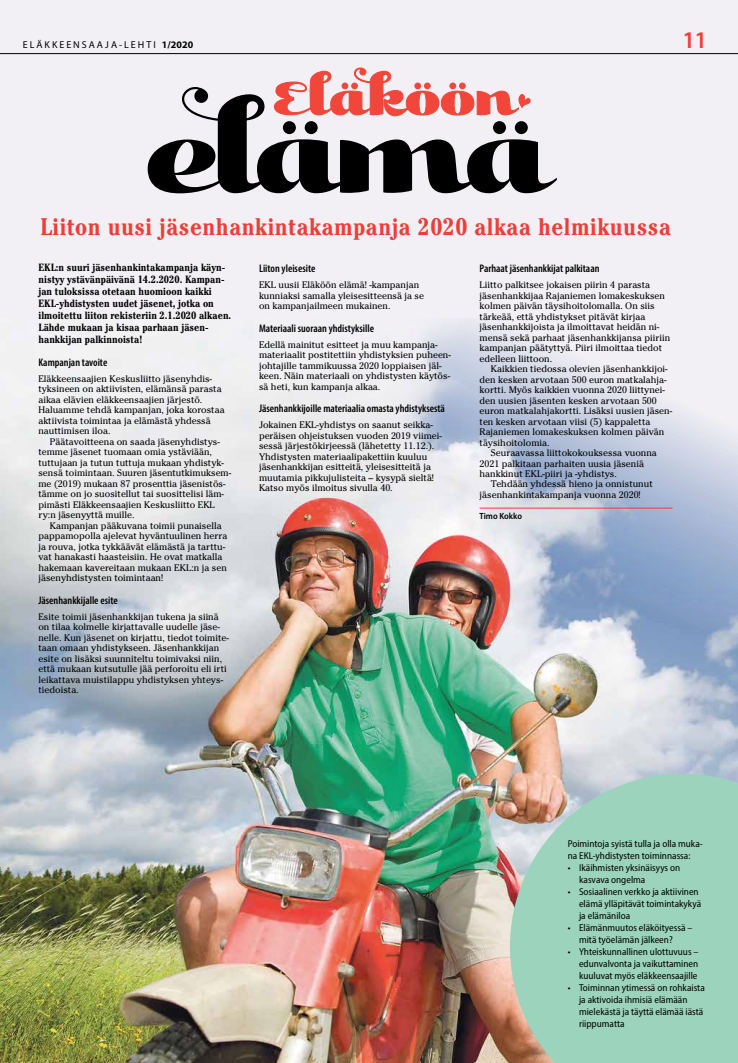
<style>
.page{position:relative;width:738px;height:1063px;background:#fff}
.page>*{position:absolute;margin:0;border:0;box-sizing:border-box;transform-origin:0 0}
.t1{font:122.4px "Kari Display Pro";letter-spacing:-.07em;color:#000}
.t2{font:700 condensed 24px "Cheltenham Std";letter-spacing:.02em;color:#f13d37}
.t3{font:600 condensed 11px "Myriad Pro";color:#000}
.t4{font:700 condensed 10.5px/12px "Cheltenham Std";color:#000}
.t5{font:semi-condensed 10px/12px "Myriad Pro";color:#000}
.t6{font:10px "Myriad Pro";letter-spacing:.2em;color:#000}
.t7{font:9.5px/10.5px "Cheltenham Std";color:#000}
.t8{font:600 semi-condensed 9px "Myriad Pro";color:#000}
.s1{font-weight:700}
</style>
<div class="page">
<div style="left:0;top:0;width:737px;height:1063px;background:#f2f0f5"></div>
<hr style="left:0;top:53px;width:737px;height:1px;background:#000">
<img style="left:0;top:322px;width:737px;height:741px">
<svg style="left:274px;top:68px;width:257px;height:49px"></svg>
<hr style="left:479px;top:508px;width:193px;height:1px;background:#f13d37">
<svg style="left:509px;top:774px;width:228px;height:289px;background:#a1cdb8"></svg>
<p class="t6" style="left:23px;top:39px;width:172px">ELÄKKEENSAAJA-LEHTI <span class="s1">1/2020</span></p>
<h1 class="t1" style="left:145px;top:75px;width:412px">elämä</h1>
<h2 class="t2" style="left:40px;top:212px;width:632px">Liiton uusi jäsenhankintakampanja 2020 alkaa helmikuussa</h2>
<p class="t4" style="left:38px;top:261px;width:194px">EKL:n suuri jäsenhankintakampanja käyn&shy;nistyy ystävänpäivänä 14.2.2020. Kampan&shy;jan tuloksissa otetaan huomioon kaikki EKL-yhdistysten uudet jäsenet, jotka on ilmoitettu liiton rekisteriin 2.1.2020 alkaen.<br>Lähde mukaan ja kisaa parhaan jäsen&shy;hankkijan palkinnoista!</p>
<p class="t3" style="left:38px;top:355px;width:70px">Kampanjan tavoite</p>
<p class="t7" style="left:38px;top:373px;width:187px">Eläkkeensaajien Keskusliitto jäsenyhdis&shy;tyksineen on aktiivisten, elämänsä parasta aikaa elävien eläkkeensaajien järjestö.<br>Haluamme tehdä kampanjan, joka korostaa aktiivista toimintaa ja elämästä yhdessä nauttimisen iloa.</p>
<p class="t7" style="left:38px;top:436px;width:194px;text-indent:11px">Päätavoitteena on saada jäsenyhdistys&shy;temme jäsenet tuomaan omia ystäviään, tuttujaan ja tutun tuttuja mukaan yhdistyk&shy;sensä toimintaan. Suuren jäsentutkimuksem&shy;me (2019) mukaan 87 prosenttia jäsenistös&shy;tämme on jo suositellut tai suosittelisi läm&shy;pimästi Eläkkeensaajien Keskusliitto EKL ry:n jäsenyyttä muille.</p>
<p class="t7" style="left:38px;top:520px;width:190px;text-indent:11px">Kampanjan pääkuvana toimii punaisella pappamopolla ajelevat hyväntuulinen herra ja rouva, jotka tykkäävät elämästä ja tarttu&shy;vat hanakasti haasteisiin. He ovat matkalla hakemaan kavereitaan mukaan EKL:n ja sen jäsenyhdistysten toimintaan!</p>
<p class="t3" style="left:38px;top:593px;width:81px">Jäsenhankkijalle esite</p>
<p class="t7" style="left:38px;top:611px;width:192px">Esite toimii jäsenhankkijan tukena ja siinä on tilaa kolmelle kirjattavalle uudelle jäse&shy;nelle. Kun jäsenet on kirjattu, tiedot toimite&shy;taan omaan yhdistykseen. Jäsenhankkijan esite on lisäksi suunniteltu toimivaksi niin, että mukaan kutsutulle jää perforoitu eli irti leikattava muistilappu yhdistyksen yhteys&shy;tiedoista.</p>
<p class="t3" style="left:259px;top:261px;width:58px">Liiton yleisesite</p>
<p class="t7" style="left:259px;top:280px;width:166px">EKL uusii Eläköön elämä! -kampanjan kunniaksi samalla yleisesitteensä ja se on kampanjailmeen mukainen.</p>
<p class="t3" style="left:259px;top:321px;width:116px">Materiaali suoraan yhdistyksille</p>
<p class="t7" style="left:259px;top:339px;width:193px">Edellä mainitut esitteet ja muu kampanja&shy;materiaalit postitettiin yhdistyksien puheen&shy;johtajille tammikuussa 2020 loppiaisen jäl&shy;keen. Näin materiaali on yhdistysten käytös&shy;sä heti, kun kampanja alkaa.</p>
<p class="t3" style="left:259px;top:402px;width:187px">Jäsenhankkijoille materiaalia omasta yhdistyksestä</p>
<p class="t7" style="left:259px;top:420px;width:184px">Jokainen EKL-yhdistys on saanut seikka&shy;peräisen ohjeistuksen vuoden 2019 viimei&shy;sessä järjestökirjeessä (lähetetty 11.12.).<br>Yhdistysten materiaalipakettiin kuuluu jäsenhankkijan esitteitä, yleisesitteitä ja muutamia pikkujulisteita – kysypä sieltä!<br>Katso myös ilmoitus sivulla 40.</p>
<p class="t3" style="left:479px;top:261px;width:121px">Parhaat jäsenhankkijat palkitaan</p>
<p class="t7" style="left:479px;top:280px;width:192px">Liitto palkitsee jokaisen piirin 4 parasta jäsenhankkijaa Rajaniemen lomakeskuksen kolmen päivän täysihoitolomalla. On siis tärkeää, että yhdistykset pitävät kirjaa jäsenhankkijoista ja ilmoittavat heidän ni&shy;mensä sekä parhaat jäsenhankkijansa piiriin kampanjan päätyttyä. Piiri ilmoittaa tiedot edelleen liittoon.</p>
<p class="t7" style="left:490px;top:364px;width:178px">Kaikkien tiedossa olevien jäsenhankkijoi-</p>
<p class="t7" style="left:479px;top:374px;width:188px">den kesken arvotaan 500 euron matkalahja-</p>
<p class="t7" style="left:479px;top:385px;width:187px">kortti. Myös kaikkien vuonna 2020 liittynei-</p>
<p class="t7" style="left:479px;top:395px;width:179px">den uusien jäsenten kesken arvotaan 500</p>
<p class="t7" style="left:479px;top:406px;width:194px">euron matkalahjakortti. Lisäksi uusien jäsen-</p>
<p class="t7" style="left:479px;top:416px;width:172px">ten kesken arvotaan viisi (5) kappaletta</p>
<p class="t7" style="left:479px;top:427px;width:186px">Rajaniemen lomakeskuksen kolmen päivän</p>
<p class="t7" style="left:479px;top:437px;width:71px">täysihoitolomia.</p>
<p class="t7" style="left:490px;top:448px;width:167px">Seuraavassa liittokokouksessa vuonna</p>
<p class="t7" style="left:479px;top:458px;width:166px">2021 palkitaan parhaiten uusia jäseniä</p>
<p class="t7" style="left:479px;top:469px;width:139px">hankkinut EKL-piiri ja -yhdistys.</p>
<p class="t7" style="left:490px;top:479px;width:163px">Tehdään yhdessä hieno ja onnistunut</p>
<p class="t7" style="left:479px;top:490px;width:162px">jäsenhankintakampanja vuonna 2020!</p>
<p class="t8" style="left:479px;top:510px;width:44px">Timo Kokko</p>
<p class="t5" style="left:567px;top:838px;width:137px">Poimintoja syistä tulla ja olla muka&shy;na EKL-yhdistysten toiminnassa:</p>
<p class="t5" style="left:578px;top:862px;width:103px;text-indent:-11px">• Ikäihmisten yksinäisyys on kasvava ongelma</p>
<p class="t5" style="left:578px;top:886px;width:123px;text-indent:-11px">• Sosiaalinen verkko ja aktiivinen elämä ylläpitävät toimintakykyä ja elämäniloa</p>
<p class="t5" style="left:578px;top:922px;width:115px;text-indent:-11px">• Elämänmuutos eläköityessä – mitä työelämän jälkeen?</p>
<p class="t5" style="left:578px;top:946px;width:121px;text-align:justify;text-indent:-11px">• Yhteiskunnallinen ulottuvuus – edunvalvonta ja vaikuttaminen kuuluvat myös eläkkeensaajille</p>
<p class="t5" style="left:578px;top:982px;width:127px;text-indent:-11px">• Toiminnan ytimessä on rohkaista ja aktivoida ihmisiä elämään mielekästä ja täyttä elämää iästä riippumatta</p>
</div>
